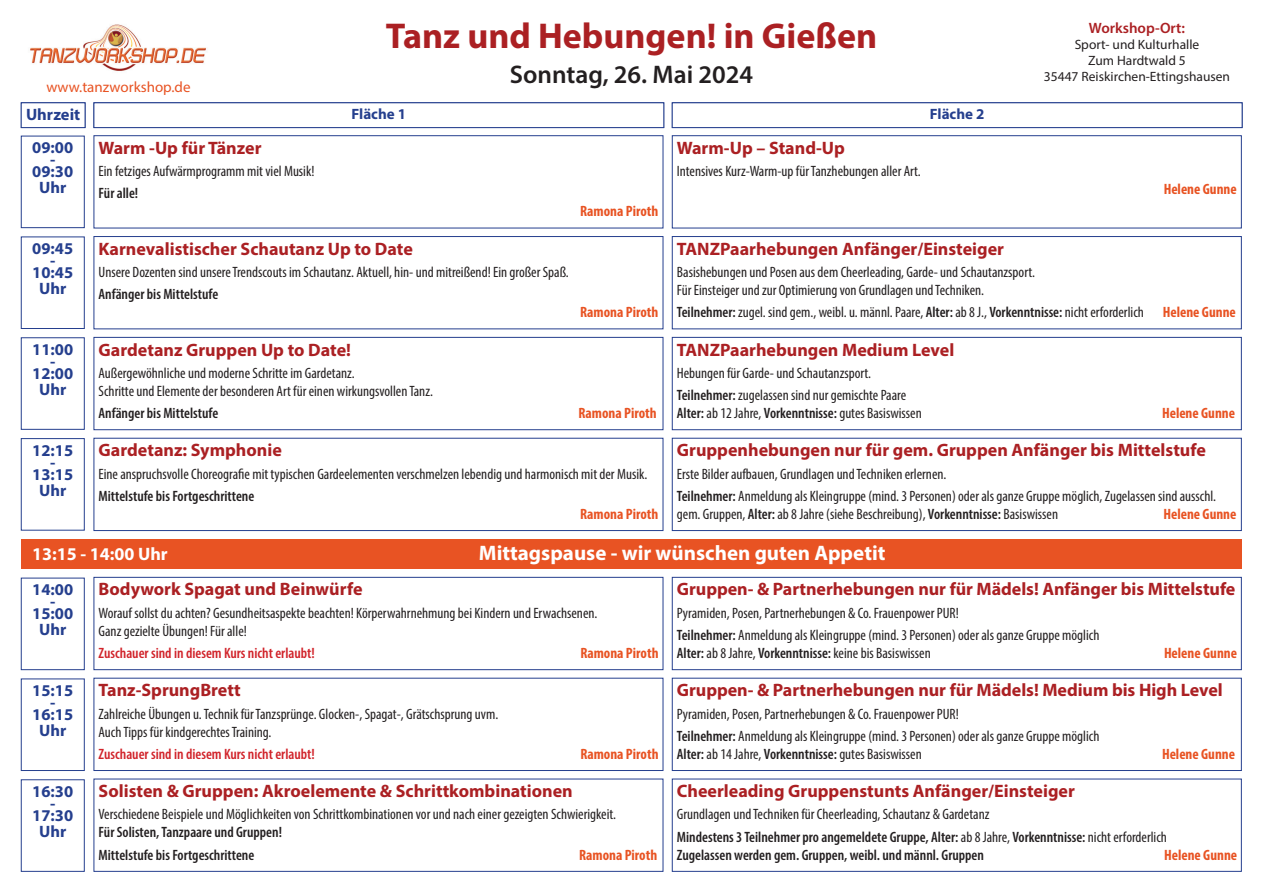
<style>
.page{position:relative;width:1263px;height:893px;background:#fff}
.page>*{position:absolute;margin:0;border:0;box-sizing:border-box;transform-origin:0 0}
.t1{font:700 36px "Myriad Pro";color:#ab2023}
.t2{font:600 25.5px "Myriad Pro";color:#231f20}
.t3{font:700 21px "Myriad Pro";color:#fff}
.t4{font:700 18px "Myriad Pro";color:#ab2023}
.t5{font:700 18px "Myriad Pro";color:#fff}
.t6{font:700 16.5px/12px "Myriad Pro";color:#253f8e;text-align:center}
.t7{font:condensed 15px/22.2px "Myriad Pro";color:#231f20}
.t8{font:600 condensed 15px/22.2px "Myriad Pro";color:#231f20}
.t9{font:700 condensed 15px "Myriad Pro";color:#e85323}
.t10{font:600 condensed 15px "Myriad Pro";color:#d1232a}
.t11{font:15px "Myriad Pro";color:#e85323}
.t12{font:700 15px "Myriad Pro";color:#253f8e}
.t13{font:600 15px "Myriad Pro";color:#ab2023}
.t14{font:13.5px/16.2px "Myriad Pro";color:#231f20;text-align:center}
.s1{font-weight:600}
</style>
<div class="page">
<div style="left:94px;top:135px;width:569px;height:93px;border:1px solid #253f8e"></div>
<div style="left:94px;top:236px;width:569px;height:93px;border:1px solid #253f8e"></div>
<div style="left:672px;top:236px;width:570px;height:93px;border:1px solid #253f8e"></div>
<div style="left:94px;top:337px;width:569px;height:93px;border:1px solid #253f8e"></div>
<div style="left:672px;top:337px;width:570px;height:93px;border:1px solid #253f8e"></div>
<div style="left:94px;top:438px;width:569px;height:93px;border:1px solid #253f8e"></div>
<div style="left:672px;top:438px;width:570px;height:93px;border:1px solid #253f8e"></div>
<div style="left:94px;top:577px;width:569px;height:93px;border:1px solid #253f8e"></div>
<div style="left:672px;top:577px;width:570px;height:93px;border:1px solid #253f8e"></div>
<div style="left:94px;top:678px;width:569px;height:93px;border:1px solid #253f8e"></div>
<div style="left:672px;top:678px;width:570px;height:93px;border:1px solid #253f8e"></div>
<div style="left:94px;top:779px;width:569px;height:93px;border:1px solid #253f8e"></div>
<div style="left:672px;top:779px;width:570px;height:93px;border:1px solid #253f8e"></div>
<div style="left:21px;top:136px;width:64px;height:92px;border:1px solid #253f8e"></div>
<div style="left:21px;top:237px;width:64px;height:92px;border:1px solid #253f8e"></div>
<div style="left:21px;top:337px;width:64px;height:93px;border:1px solid #253f8e"></div>
<div style="left:21px;top:438px;width:64px;height:93px;border:1px solid #253f8e"></div>
<div style="left:21px;top:578px;width:64px;height:92px;border:1px solid #253f8e"></div>
<div style="left:21px;top:678px;width:64px;height:93px;border:1px solid #253f8e"></div>
<div style="left:21px;top:779px;width:64px;height:93px;border:1px solid #253f8e"></div>
<div style="left:21px;top:102px;width:64px;height:26px;border:1px solid #253f8e"></div>
<div style="left:94px;top:102px;width:570px;height:26px;border:1px solid #253f8e"></div>
<div style="left:672px;top:102px;width:570px;height:26px;border:1px solid #253f8e"></div>
<div style="left:21px;top:539px;width:1221px;height:30px;background:#e85323"></div>
<div style="left:672px;top:135px;width:570px;height:93px;border:1px solid #253f8e"></div>
<img style="left:30px;top:24px;width:176px;height:47px">
<p class="t11" style="left:46px;top:78px;width:146px">www.tanzworkshop.de</p>
<h1 class="t1" style="left:386px;top:13px;width:493px">Tanz und Hebungen! in Gießen</h1>
<h2 class="t2" style="left:510px;top:58px;width:245px">Sonntag, 26. Mai 2024</h2>
<p class="t6" style="left:26px;top:108px;width:56px">Uhrzeit</p>
<p class="t12" style="left:352px;top:104px;width:56px">Fläche 1</p>
<p class="t12" style="left:930px;top:104px;width:56px">Fläche 2</p>
<p class="t6" style="left:32px;top:141px;width:42px">09:00 -<br>09:30</p>
<p class="t6" style="left:39px;top:181px;width:29px">Uhr</p>
<p class="t4" style="left:99px;top:136px;width:164px">Warm -Up für Tänzer</p>
<p class="t7" style="left:99px;top:160px;width:217px">Ein fetziges Aufwärmprogramm mit viel Musik!</p>
<p class="t8" style="left:99px;top:182px;width:41px">Für alle!</p>
<p class="t9" style="left:580px;top:202px;width:80px">Ramona Piroth</p>
<p class="t4" style="left:677px;top:136px;width:170px">Warm-Up – Stand-Up</p>
<p class="t7" style="left:677px;top:160px;width:245px">Intensives Kurz-Warm-up für Tanzhebungen aller Art.</p>
<p class="t13" style="left:1089px;top:18px;width:98px">Workshop-Ort:</p>
<p class="t14" style="left:1044px;top:36px;width:188px">Sport- und Kulturhalle<br>Zum Hardtwald 5<br>35447 Reiskirchen-Ettingshausen</p>
<p class="t9" style="left:1164px;top:180px;width:75px">Helene Gunne</p>
<p class="t6" style="left:32px;top:242px;width:42px">09:45 -<br>10:45</p>
<p class="t6" style="left:39px;top:282px;width:29px">Uhr</p>
<p class="t6" style="left:32px;top:343px;width:42px">11:00 -<br>12:00</p>
<p class="t6" style="left:39px;top:383px;width:29px">Uhr</p>
<p class="t6" style="left:32px;top:443px;width:42px">12:15 -<br>13:15</p>
<p class="t6" style="left:39px;top:484px;width:29px">Uhr</p>
<p class="t4" style="left:99px;top:237px;width:316px">Karnevalistischer Schautanz Up to Date</p>
<p class="t7" style="left:99px;top:261px;width:472px">Unsere Dozenten sind unsere Trendscouts im Schautanz. Aktuell, hin- und mitreißend! Ein großer Spaß.</p>
<p class="t8" style="left:99px;top:283px;width:121px">Anfänger bis Mittelstufe</p>
<p class="t9" style="left:580px;top:303px;width:80px">Ramona Piroth</p>
<p class="t4" style="left:99px;top:338px;width:254px">Gardetanz Gruppen Up to Date!</p>
<p class="t7" style="left:99px;top:364px;width:336px;line-height:18px">Außergewöhnliche und moderne Schritte im Gardetanz.<br>Schritte und Elemente der besonderen Art für einen wirkungsvollen Tanz.</p>
<p class="t8" style="left:99px;top:402px;width:121px">Anfänger bis Mittelstufe</p>
<p class="t9" style="left:578px;top:404px;width:80px">Ramona Piroth</p>
<p class="t4" style="left:99px;top:439px;width:185px">Gardetanz: Symphonie</p>
<p class="t7" style="left:99px;top:462px;width:550px">Eine anspruchsvolle Choreografie mit typischen Gardeelementen verschmelzen lebendig und harmonisch mit der Musik.</p>
<p class="t8" style="left:99px;top:484px;width:157px">Mittelstufe bis Fortgeschrittene</p>
<p class="t9" style="left:580px;top:504px;width:80px">Ramona Piroth</p>
<p class="t4" style="left:677px;top:237px;width:329px">TANZPaarhebungen Anfänger/Einsteiger</p>
<p class="t7" style="left:677px;top:263px;width:360px;line-height:18px">Basishebungen und Posen aus dem Cheerleading, Garde- und Schautanzsport.<br>Für Einsteiger und zur Optimierung von Grundlagen und Techniken.</p>
<p class="t7" style="left:677px;top:301px;width:468px"><span class="s1">Teilnehmer:</span> zugel. sind gem., weibl. u. männl. Paare, <span class="s1">Alter:</span> ab 8 J., <span class="s1">Vorkenntnisse:</span> nicht erforderlich</p>
<p class="t9" style="left:1163px;top:303px;width:75px">Helene Gunne</p>
<p class="t4" style="left:677px;top:338px;width:279px">TANZPaarhebungen Medium Level</p>
<p class="t7" style="left:677px;top:361px;width:231px">Hebungen für Garde- und Schautanzsport.<br><span class="s1">Teilnehmer:</span> zugelassen sind nur gemischte Paare</p>
<p class="t7" style="left:677px;top:402px;width:246px"><span class="s1">Alter:</span> ab 12 Jahre, <span class="s1">Vorkenntnisse:</span> gutes Basiswissen</p>
<p class="t9" style="left:1162px;top:404px;width:75px">Helene Gunne</p>
<p class="t4" style="left:677px;top:439px;width:530px">Gruppenhebungen nur für gem. Gruppen Anfänger bis Mittelstufe</p>
<p class="t7" style="left:677px;top:462px;width:541px">Erste Bilder aufbauen, Grundlagen und Techniken erlernen.<br><span class="s1">Teilnehmer:</span> Anmeldung als Kleingruppe (mind. 3 Personen) oder als ganze Gruppe möglich, Zugelassen sind ausschl.</p>
<p class="t7" style="left:677px;top:503px;width:383px">gem. Gruppen, <span class="s1">Alter:</span> ab 8 Jahre (siehe Beschreibung), <span class="s1">Vorkenntnisse:</span> Basiswissen</p>
<p class="t9" style="left:1163px;top:504px;width:75px">Helene Gunne</p>
<p class="t5" style="left:32px;top:542px;width:137px">13:15 - 14:00 Uhr</p>
<h3 class="t3" style="left:479px;top:540px;width:408px">Mittagspause - wir wünschen guten Appetit</h3>
<p class="t6" style="left:32px;top:583px;width:42px">14:00 -<br>15:00</p>
<p class="t6" style="left:39px;top:623px;width:29px">Uhr</p>
<p class="t6" style="left:32px;top:684px;width:42px">15:15 -<br>16:15</p>
<p class="t6" style="left:39px;top:724px;width:29px">Uhr</p>
<p class="t6" style="left:32px;top:785px;width:42px">16:30 -<br>17:30</p>
<p class="t6" style="left:39px;top:825px;width:29px">Uhr</p>
<p class="t4" style="left:99px;top:578px;width:265px">Bodywork Spagat und Beinwürfe</p>
<p class="t7" style="left:99px;top:604px;width:500px;line-height:18px">Worauf sollst du achten? Gesundheitsaspekte beachten! Körperwahrnehmung bei Kindern und Erwachsenen.<br>Ganz gezielte Übungen! Für alle!</p>
<p class="t10" style="left:99px;top:644px;width:218px">Zuschauer sind in diesem Kurs nicht erlaubt!</p>
<p class="t9" style="left:580px;top:644px;width:80px">Ramona Piroth</p>
<p class="t4" style="left:99px;top:678px;width:144px">Tanz-SprungBrett</p>
<p class="t7" style="left:99px;top:704px;width:401px;line-height:18px">Zahlreiche Übungen u. Technik für Tanzsprünge. Glocken-, Spagat-, Grätschsprung uvm.<br>Auch Tipps für kindgerechtes Training.</p>
<p class="t10" style="left:99px;top:745px;width:218px">Zuschauer sind in diesem Kurs nicht erlaubt!</p>
<p class="t9" style="left:580px;top:744px;width:80px">Ramona Piroth</p>
<p class="t4" style="left:99px;top:779px;width:476px">Solisten &amp; Gruppen: Akroelemente &amp; Schrittkombinationen</p>
<p class="t7" style="left:99px;top:803px;width:519px">Verschiedene Beispiele und Möglichkeiten von Schrittkombinationen vor und nach einer gezeigten Schwierigkeit.</p>
<p class="t8" style="left:99px;top:821px;width:185px">Für Solisten, Tanzpaare und Gruppen!<br>Mittelstufe bis Fortgeschrittene</p>
<p class="t9" style="left:579px;top:845px;width:80px">Ramona Piroth</p>
<p class="t4" style="left:677px;top:578px;width:560px">Gruppen- &amp; Partnerhebungen nur für Mädels! Anfänger bis Mittelstufe</p>
<p class="t7" style="left:677px;top:601px;width:424px">Pyramiden, Posen, Partnerhebungen &amp; Co. Frauenpower PUR!<br><span class="s1">Teilnehmer:</span> Anmeldung als Kleingruppe (mind. 3 Personen) oder als ganze Gruppe möglich</p>
<p class="t7" style="left:677px;top:642px;width:255px"><span class="s1">Alter:</span> ab 8 Jahre, <span class="s1">Vorkenntnisse:</span> keine bis Basiswissen</p>
<p class="t9" style="left:1164px;top:644px;width:75px">Helene Gunne</p>
<p class="t4" style="left:677px;top:678px;width:547px">Gruppen- &amp; Partnerhebungen nur für Mädels! Medium bis High Level</p>
<p class="t7" style="left:677px;top:702px;width:424px">Pyramiden, Posen, Partnerhebungen &amp; Co. Frauenpower PUR!<br><span class="s1">Teilnehmer:</span> Anmeldung als Kleingruppe (mind. 3 Personen) oder als ganze Gruppe möglich</p>
<p class="t7" style="left:677px;top:743px;width:246px"><span class="s1">Alter:</span> ab 14 Jahre, <span class="s1">Vorkenntnisse:</span> gutes Basiswissen</p>
<p class="t9" style="left:1162px;top:744px;width:75px">Helene Gunne</p>
<p class="t4" style="left:677px;top:779px;width:399px">Cheerleading Gruppenstunts Anfänger/Einsteiger</p>
<p class="t7" style="left:677px;top:803px;width:492px">Grundlagen und Techniken für Cheerleading, Schautanz &amp; Gardetanz<br><span class="s1">Mindestens 3 Teilnehmer pro angemeldete Gruppe, Alter:</span> ab 8 Jahre, <span class="s1">Vorkenntnisse:</span> nicht erforderlich</p>
<p class="t8" style="left:677px;top:843px;width:309px">Zugelassen werden gem. Gruppen, weibl. und männl. Gruppen</p>
<p class="t9" style="left:1164px;top:845px;width:75px">Helene Gunne</p>
</div>
